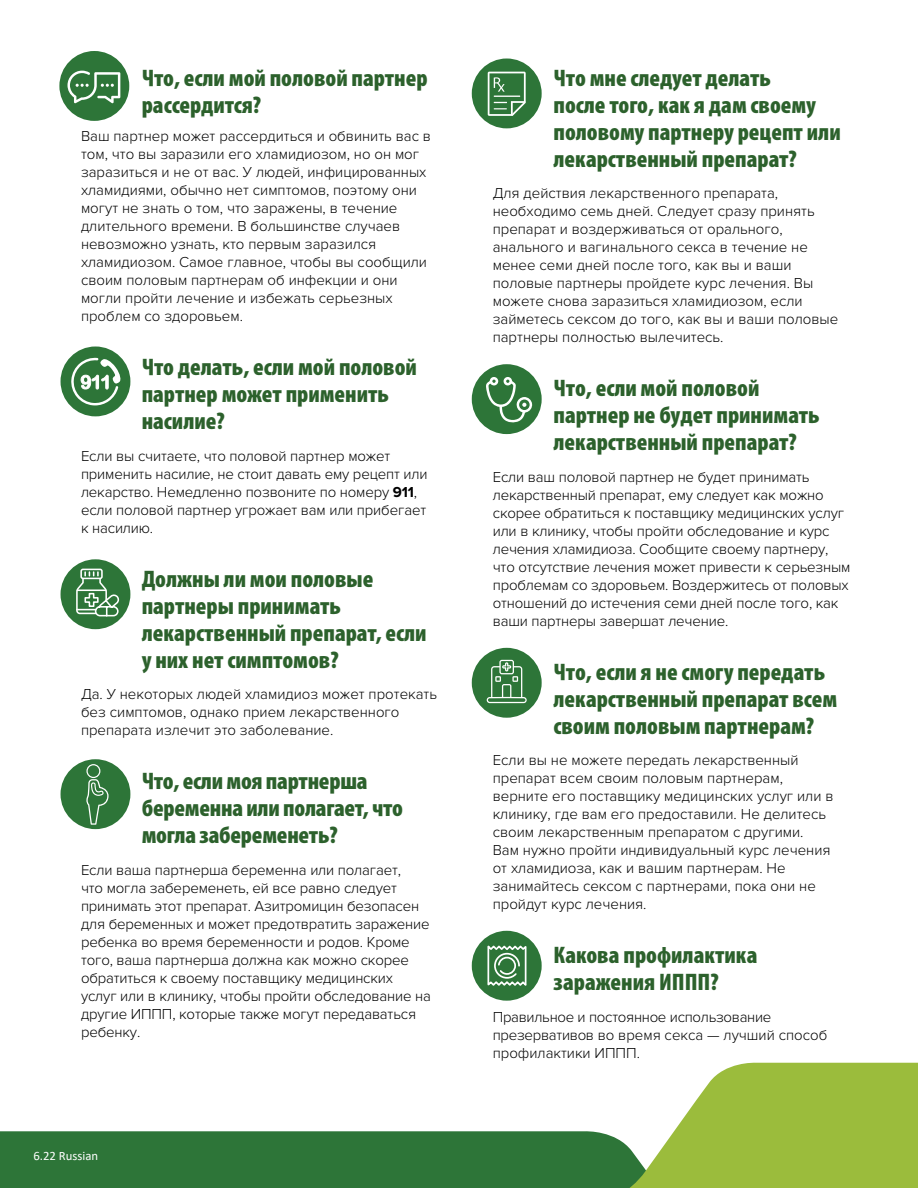
<style>
.page{position:relative;width:918px;height:1188px;background:#fff}
.page>*{position:absolute;margin:0;border:0;box-sizing:border-box;transform-origin:0 0}
.t1{font:900 condensed 24px/27px "Myriad Pro";color:#2c612c}
.t2{font:300 15px/18px "Proxima Nova";color:#000}
.t3{font:300 15px/18px "Proxima Nova";letter-spacing:-.02em;color:#000}
.t4{font:12.75px "Calibri";color:#fff}
.s1{font-weight:700}
</style>
<div class="page">
<div style="left:0;top:1131px;width:558px;height:57px;background:#2d7538"></div>
<div style="left:61px;top:347px;width:69px;height:69px;background:#2d7538;border-radius:50%"></div>
<div style="left:61px;top:559px;width:69px;height:70px;background:#2d7538;border-radius:50%"></div>
<svg style="left:558px;top:1062px;width:360px;height:126px;fill:#9bbc3c"></svg>
<svg style="left:76px;top:568px;width:44px;height:49px"></svg>
<svg style="left:71px;top:357px;width:50px;height:48px"></svg>
<div style="left:472px;top:931px;width:70px;height:70px;background:#2d7538;border-radius:50%"></div>
<svg style="left:487px;top:945px;width:40px;height:41px"></svg>
<div style="left:61px;top:759px;width:69px;height:70px;background:#2d7538;border-radius:50%"></div>
<svg style="left:86px;top:764px;width:23px;height:61px"></svg>
<div style="left:472px;top:364px;width:70px;height:70px;background:#2d7538;border-radius:50%"></div>
<svg style="left:486px;top:377px;width:47px;height:46px"></svg>
<div style="left:472px;top:59px;width:70px;height:69px;background:#2d7538;border-radius:50%"></div>
<svg style="left:488px;top:72px;width:38px;height:44px"></svg>
<div style="left:472px;top:648px;width:70px;height:70px;background:#2d7538;border-radius:50%"></div>
<div style="left:59px;top:51px;width:70px;height:70px;background:#2d7538;border-radius:50%"></div>
<svg style="left:67px;top:71px;width:53px;height:32px"></svg>
<svg style="left:487px;top:660px;width:40px;height:43px"></svg>
<h1 class="t1" style="left:142px;top:63px;width:287px">Что, если мой половой партнер рассердится?</h1>
<p class="t2" style="left:81px;top:127px;width:352px">Ваш партнер может рассердиться и обвинить вас в том, что вы заразили его хламидиозом, но он мог заразиться и не от вас. У людей, инфицированных хламидиями, обычно нет симптомов, поэтому они могут не знать о том, что заражены, в течение длительного времени. В большинстве случаев невозможно узнать, кто первым заразился хламидиозом. Самое главное, чтобы вы сообщили своим половым партнерам об инфекции и они могли пройти лечение и избежать серьезных проблем со здоровьем.</p>
<h1 class="t1" style="left:142px;top:353px;width:277px">Что делать, если мой половой партнер может применить насилие?</h1>
<p class="t2" style="left:81px;top:447px;width:348px">Если вы считаете, что половой партнер может применить насилие, не стоит давать ему рецепт или лекарство. Немедленно позвоните по номеру <span class="s1">911</span>, если половой партнер угрожает вам или прибегает к насилию.</p>
<h1 class="t1" style="left:142px;top:565px;width:286px">Должны ли мои половые партнеры принимать лекарственный препарат, если у них нет симптомов?</h1>
<p class="t2" style="left:81px;top:685px;width:358px">Да. У некоторых людей хламидиоз может протекать без симптомов, однако прием лекарственного препарата излечит это заболевание.</p>
<h1 class="t1" style="left:142px;top:767px;width:263px">Что, если моя партнерша беременна или полагает, что могла забеременеть?</h1>
<p class="t2" style="left:81px;top:861px;width:352px">Если ваша партнерша беременна или полагает,<br>что могла забеременеть, ей все равно следует принимать этот препарат. Азитромицин безопасен для беременных и может предотвратить заражение ребенка во время беременности и родов. Кроме того, ваша партнерша должна как можно скорее обратиться к своему поставщику медицинских услуг или в клинику, чтобы пройти обследование на другие ИППП, которые также могут передаваться ребенку.</p>
<p class="t4" style="left:33px;top:1146px;width:66px">6.22 Russian</p>
<h1 class="t1" style="left:554px;top:63px;width:289px">Что мне следует делать<br>после того, как я дам своему половому партнеру рецепт или лекарственный препарат?</h1>
<p class="t2" style="left:493px;top:184px;width:347px">Для действия лекарственного препарата, необходимо семь дней. Следует сразу принять препарат и воздерживаться от орального, анального и вагинального секса в течение не менее семи дней после того, как вы и ваши половые партнеры пройдете курс лечения. Вы можете снова заразиться хламидиозом, если займетесь сексом до того, как вы и ваши половые партнеры полностью вылечитесь.</p>
<h1 class="t1" style="left:554px;top:374px;width:268px">Что, если мой половой партнер не будет принимать лекарственный препарат?</h1>
<p class="t2" style="left:493px;top:468px;width:359px">Если ваш половой партнер не будет принимать лекарственный препарат, ему следует как можно скорее обратиться к поставщику медицинских услуг или в клинику, чтобы пройти обследование и курс лечения хламидиоза. Сообщите своему партнеру, что отсутствие лечения может привести к серьезным проблемам со здоровьем. Воздержитесь от половых отношений до истечения семи дней после того, как ваши партнеры завершат лечение.</p>
<h1 class="t1" style="left:554px;top:657px;width:285px">Что, если я не смогу передать лекарственный препарат всем своим половым партнерам?</h1>
<p class="t2" style="left:493px;top:751px;width:342px">Если вы не можете передать лекарственный препарат всем своим половым партнерам, верните его поставщику медицинских услуг или в клинику, где вам его предоставили. Не делитесь своим лекарственным препаратом с другими.<br>Вам нужно пройти индивидуальный курс лечения от хламидиоза, как и вашим партнерам. Не занимайтесь сексом с партнерами, пока они не пройдут курс лечения.</p>
<h1 class="t1" style="left:554px;top:941px;width:205px">Какова профилактика заражения ИППП?</h1>
<p class="t3" style="left:493px;top:1008px;width:336px">Правильное и постоянное использование презервативов во время секса — лучший способ профилактики ИППП.</p>
</div>
